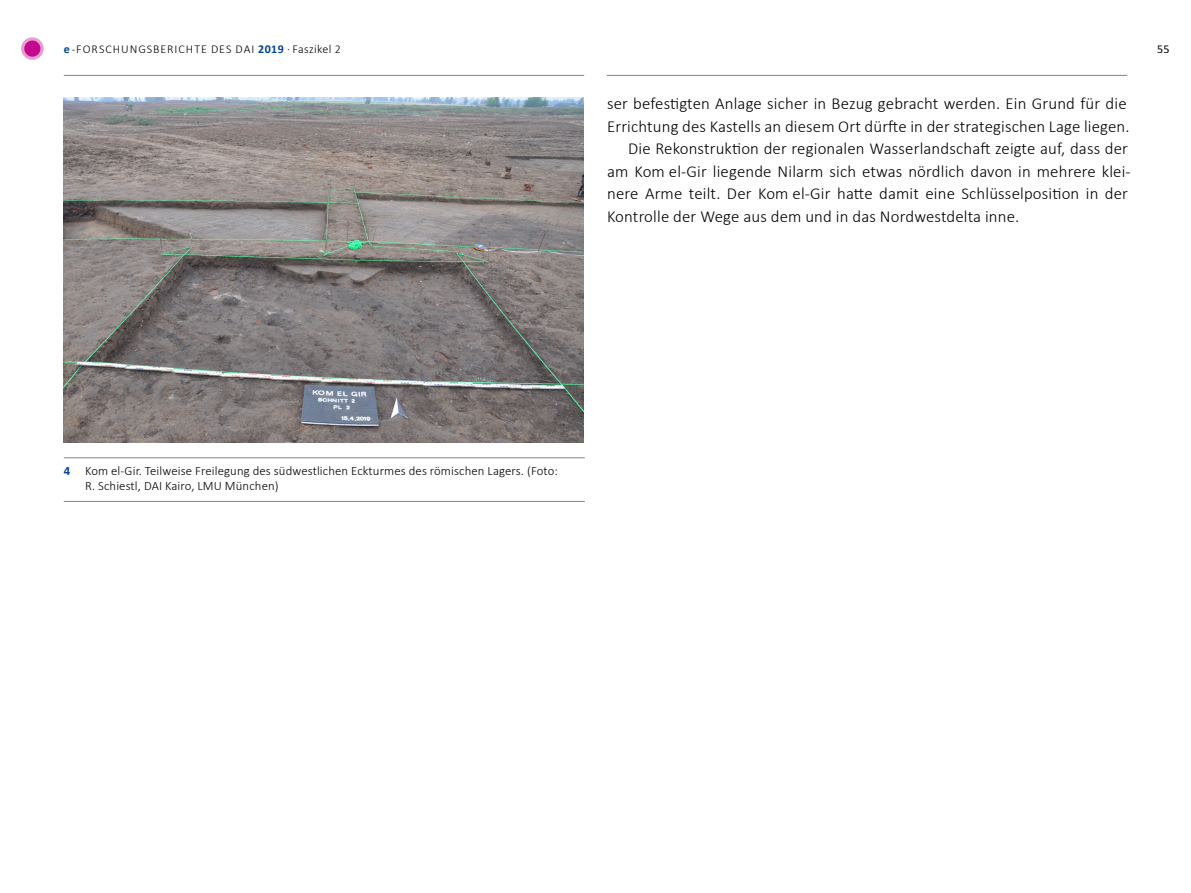
<style>
.page{position:relative;width:1191px;height:893px;background:#fff}
.page>*{position:absolute;margin:0;border:0;box-sizing:border-box;transform-origin:0 0}
.t1{font:300 16.8px "Calibri";letter-spacing:.01em;color:#000}
.t2{font:300 12.75px/15px "Calibri";letter-spacing:.01em;color:#000}
.t3{font:300 12px "Calibri";letter-spacing:.03em;color:#000}
.t4{font:300 12px "Calibri";letter-spacing:.065em;color:#000}
.t5{font:12px "Calibri";color:#000}
.s1{font-weight:700;color:#004494}
</style>
<div class="page">
<hr style="left:607px;top:75px;width:520px;height:1px;background:#808285">
<hr style="left:64px;top:75px;width:520px;height:1px;background:#808285">
<svg style="left:23px;top:39px;width:19px;height:19px"></svg>
<div style="left:21px;top:37px;width:23px;height:23px;border:3px solid #e79cd2;border-radius:50%"></div>
<img style="left:64px;top:98px;width:519px;height:345px">
<hr style="left:64px;top:457px;width:521px;height:1px;background:#808285">
<hr style="left:64px;top:501px;width:521px;height:1px;background:#808285">
<p class="t4" style="left:64px;top:41px;width:58px"><span class="s1">e</span>-Forschungsb</p>
<p class="t3" style="left:161px;top:41px;width:182px">eri chte d es DAI <span class="s1">2019</span> · Faszikel 2</p>
<p class="t5" style="left:1157px;top:41px;width:14px">55</p>
<p class="t1" style="left:607px;top:93px;width:521px">ser befestigten Anlage sicher in Bezug gebracht werden. Ein Grund für die</p>
<p class="t1" style="left:607px;top:116px;width:524px">Errichtung des Kastells an diesem Ort dürfte in der strategischen Lage liegen.</p>
<p class="t1" style="left:628px;top:138px;width:501px">Die Rekonstruktion der regionalen Wasserlandschaft zeigte auf, dass der</p>
<p class="t1" style="left:607px;top:161px;width:525px">am Kom el-Gir liegende Nilarm sich etwas nördlich davon in mehrere klei-</p>
<p class="t1" style="left:607px;top:183px;width:522px">nere Arme teilt. Der Kom el-Gir hatte damit eine Schlüsselposition in der</p>
<p class="t1" style="left:607px;top:206px;width:414px">Kontrolle der Wege aus dem und in das Nordwestdelta inne.</p>
<p class="t2" style="left:85px;top:463px;width:474px;text-indent:-21px"><span class="s1">4</span> Kom el-Gir. Teilweise Freilegung des südwestlichen Eckturmes des römischen Lagers. (Foto:<br>R. Schiestl, DAI Kairo, LMU München)</p>
</div>
